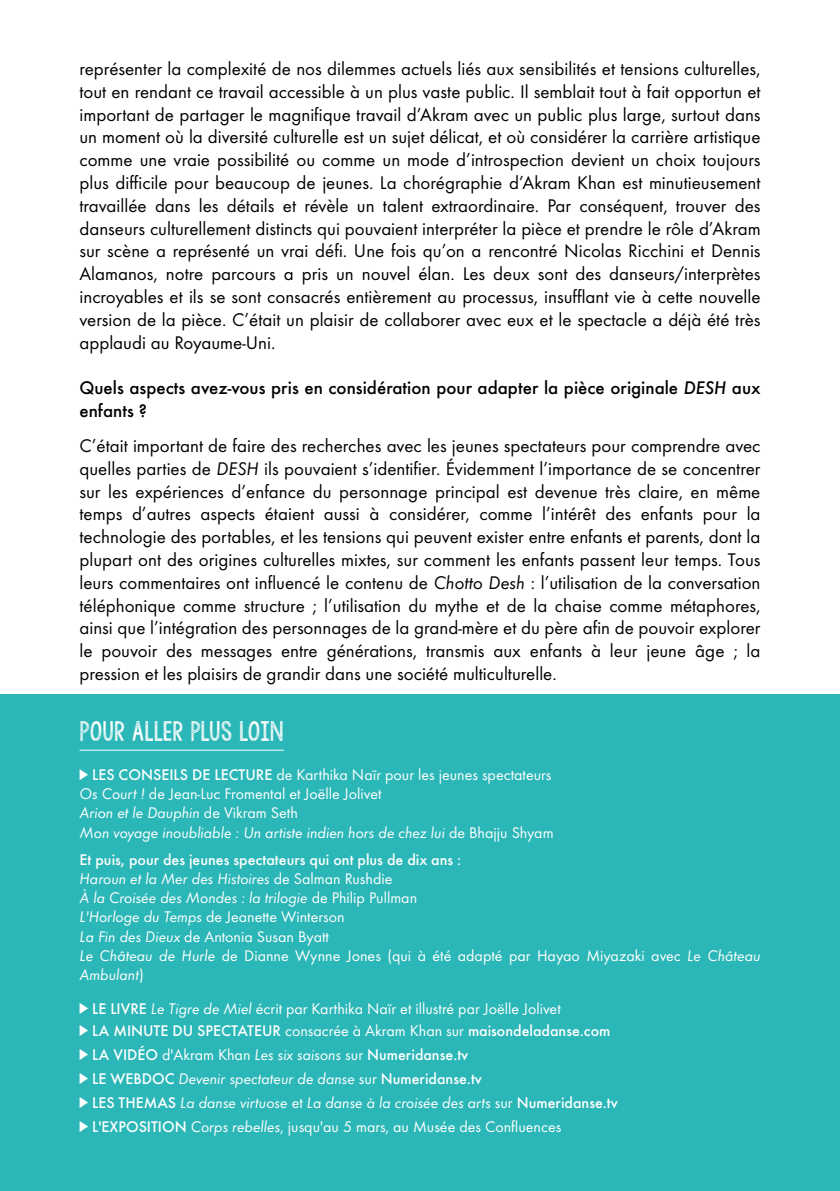
<style>
.page{position:relative;width:840px;height:1191px;background:#fff}
.page>*{position:absolute;margin:0;border:0;box-sizing:border-box;transform-origin:0 0}
.t1{font:22px "KG Allof Me";color:#fff}
.t2{font:19px/22.8px "Futura T";color:#000;text-align:justify}
.t3{font:500 19px/22.8px "Futura T";color:#000}
.t4{font:16px/19.2px "Futura T";color:#fff}
.t5{font:italic 16px/24px "Futura T";color:#fff}
.s1{font-style:italic}
.s2{font-weight:500}
.s3{font-weight:500;font-style:normal}
.s4{font-style:normal}
</style>
<div class="page">
<div style="left:0;top:694px;width:839px;height:497px;background:#2bb6b7"></div>
<hr style="left:79px;top:749px;width:204px;height:1px;background:#fff">
<svg style="left:79px;top:769px;width:9px;height:11px"></svg>
<svg style="left:79px;top:1003px;width:9px;height:11px"></svg>
<svg style="left:79px;top:1025px;width:9px;height:11px"></svg>
<svg style="left:79px;top:1049px;width:9px;height:11px"></svg>
<svg style="left:79px;top:1073px;width:9px;height:11px"></svg>
<svg style="left:79px;top:1097px;width:9px;height:11px"></svg>
<svg style="left:79px;top:1121px;width:9px;height:11px"></svg>
<p class="t2" style="left:79px;top:57px;width:682px">représenter la complexité de nos dilemmes actuels liés aux sensibilités et tensions culturelles, tout en rendant ce travail accessible à un plus vaste public. Il semblait tout à fait opportun et important de partager le magnifique travail d’Akram avec un public plus large, surtout dans un moment où la diversité culturelle est un sujet délicat, et où considérer la carrière artistique comme une vraie possibilité ou comme un mode d’introspection devient un choix toujours plus difficile pour beaucoup de jeunes. La chorégraphie d’Akram Khan est minutieusement travaillée dans les détails et révèle un talent extraordinaire. Par conséquent, trouver des danseurs culturellement distincts qui pouvaient interpréter la pièce et prendre le rôle d’Akram sur scène a représenté un vrai défi. Une fois qu’on a rencontré Nicolas Ricchini et Dennis Alamanos, notre parcours a pris un nouvel élan. Les deux sont des danseurs/interprètes incroyables et ils se sont consacrés entièrement au processus, insufflant vie à cette nouvelle version de la pièce. C’était un plaisir de collaborer avec eux et le spectacle a déjà été très applaudi au Royaume-Uni.</p>
<p class="t3" style="left:79px;top:376px;width:682px">Quels aspects avez-vous pris en considération pour adapter la pièce originale <span class="s1">DESH</span> aux enfants ?</p>
<p class="t2" style="left:79px;top:434px;width:682px">C’était important de faire des recherches avec les jeunes spectateurs pour comprendre avec quelles parties de <span class="s1">DESH</span> ils pouvaient s’identifier. Évidemment l’importance de se concentrer sur les expériences d’enfance du personnage principal est devenue très claire, en même temps d’autres aspects étaient aussi à considérer, comme l’intérêt des enfants pour la technologie des portables, et les tensions qui peuvent exister entre enfants et parents, dont la plupart ont des origines culturelles mixtes, sur comment les enfants passent leur temps. Tous leurs commentaires ont influencé le contenu de <span class="s1">Chotto Desh</span> : l’utilisation de la conversation téléphonique comme structure ; l’utilisation du mythe et de la chaise comme métaphores, ainsi que l’intégration des personnages de la grand-mère et du père afin de pouvoir explorer le pouvoir des messages entre générations, transmis aux enfants à leur jeune âge ; la pression et les plaisirs de grandir dans une société multiculturelle.</p>
<p class="t1" style="left:79px;top:716px;width:205px">POUR ALLER PLUS LOIN</p>
<p class="t4" style="left:79px;top:765px;width:475px;text-indent:12px"><span class="s2">LES CONSEILS DE LECTURE</span> de Karthika Naïr pour les jeunes spectateurs <span class="s1">Os Court !</span> de Jean-Luc Fromental et Joëlle Jolivet<br><span class="s1">Arion et le Dauphin</span> de Vikram Seth<br><span class="s1">Mon voyage inoubliable : Un artiste indien hors de chez lui</span> de Bhajju Shyam</p>
<p class="t4" style="left:79px;top:849px;width:682px"><span class="s2">Et puis, pour des jeunes spectateurs qui ont plus de dix ans :<br></span><span class="s1">Haroun et la Mer des Histoires</span> de Salman Rushdie<br><span class="s1">À la Croisée des Mondes : la trilogie</span> de Philip Pullman<br><span class="s1">L'Horloge du Temps</span> de Jeanette Winterson<br><span class="s1">La Fin des Dieux</span> de Antonia Susan Byatt<br><span class="s1">Le Château de Hurle</span> de Dianne Wynne Jones (qui à été adapté par Hayao Miyazaki avec <span class="s1">Le Château Ambulant</span>)</p>
<p class="t4" style="left:92px;top:997px;width:519px;line-height:22px"><span class="s2">LE LIVRE</span> <span class="s1">Le Tigre de Miel</span> écrit par Karthika Naïr et illustré par Joëlle Jolivet<br><span class="s2">LA MINUTE DU SPECTATEUR</span> consacrée à Akram Khan sur <span class="s2">maisondeladanse.com</span></p>
<p class="t5" style="left:92px;top:1042px;width:527px"><span class="s3">LA VIDÉO</span> <span class="s4">d'Akram Khan</span> Les six saisons <span class="s4">sur</span> <span class="s3">Numeridanse.tv<br>LE WEBDOC</span> Devenir spectateur de danse <span class="s4">sur</span> <span class="s3">Numeridanse.tv<br>LES THEMAS</span> La danse virtuose <span class="s4">et</span> La danse à la croisée des arts <span class="s4">sur</span> <span class="s3">Numeridanse.tv L'EXPOSITION</span> Corps rebelles<span class="s4">, jusqu'au 5 mars, au Musée des Confluences</span></p>
</div>
